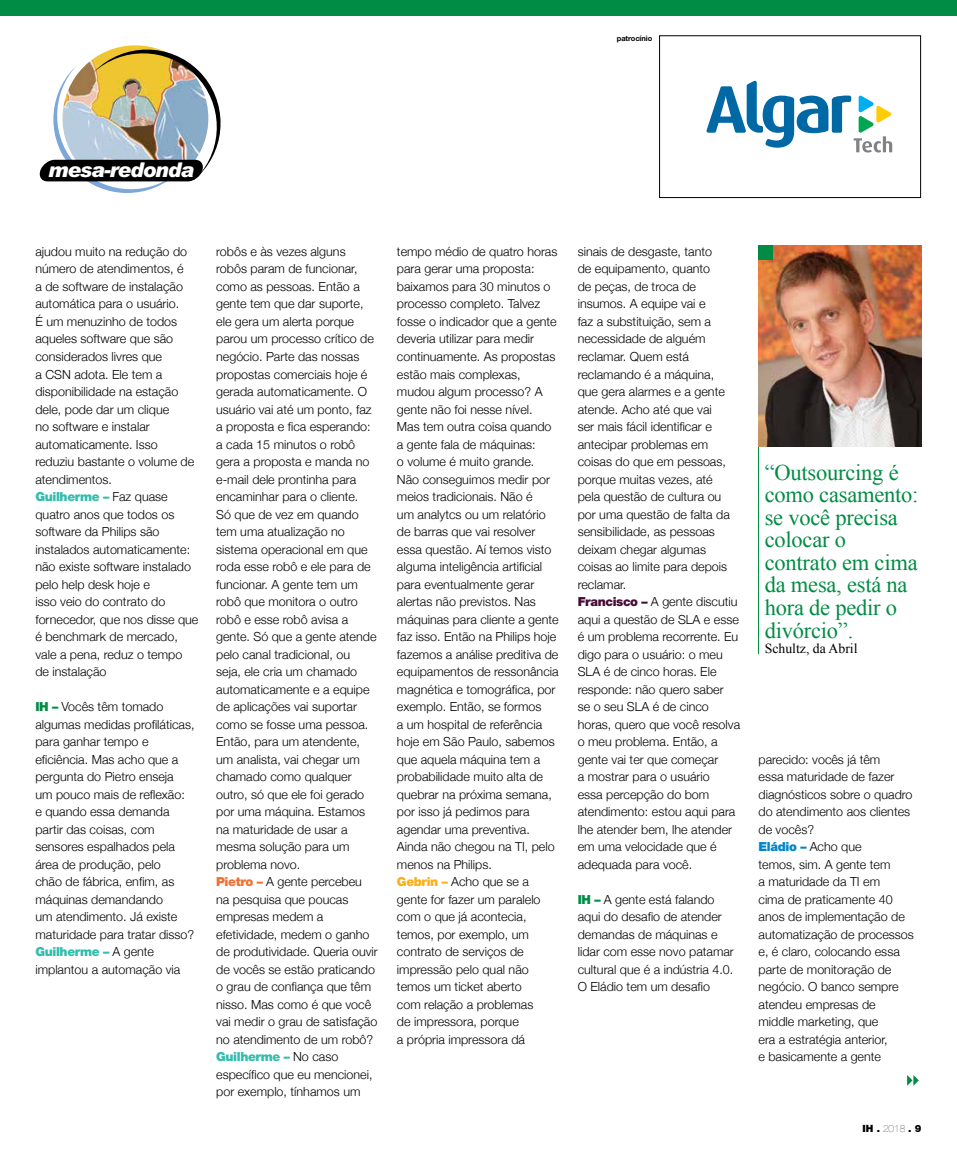
<style>
.page{position:relative;width:957px;height:1152px;background:#fff}
.page>*{position:absolute;margin:0;border:0;box-sizing:border-box;transform-origin:0 0}
.t1{font:22.5px/22.5px "Times New Roman";letter-spacing:-.01em;color:#008c44}
.t2{font:italic 900 20.38px "Arial";letter-spacing:-.05em;color:#fff}
.t3{font:13.75px "Times New Roman";color:#000}
.t4{font:300 12.5px/17.5px "Helvetica Neue";color:#000}
.t5{font:900 12.5px "Helvetica Neue LT Std";letter-spacing:-.03em;color:#32bcad}
.t6{font:900 12.5px "Helvetica Neue LT Std";letter-spacing:-.03em;color:#0085cb}
.t7{font:900 10px "Helvetica Neue LT Std";color:#000}
.t8{font:700 7.5px "Helvetica Neue LT Std";letter-spacing:-.01em;color:#000}
.s1{font-family:"Helvetica Neue";font-weight:300;color:#000}
.s2{font-family:"Helvetica Neue LT Std";font-weight:900;color:#008c44}
.s3{font-family:"Helvetica Neue LT Std";font-weight:900;color:#f37032}
.s4{font-family:"Helvetica Neue LT Std";font-weight:900;color:#fcaf17}
.s5{font-family:"Helvetica Neue LT Std";font-weight:900;color:#460c36}
.s6{font-weight:200}
</style>
<div class="page">
<hr style="left:758px;top:246px;width:1px;height:408px;background:#008c44">
<img style="left:758px;top:246px;width:163px;height:200px">
<div style="left:758px;top:246px;width:14px;height:14px;background:#008c44"></div>
<svg style="left:907px;top:1075px;width:12px;height:10px"></svg>
<div style="left:659px;top:35px;width:262px;height:163px;border:1px solid #000"></div>
<svg style="left:706px;top:81px;width:186px;height:71px"></svg>
<div style="left:0;top:0;width:957px;height:15px;background:#008c44"></div>
<img style="left:40px;top:45px;width:180px;height:148px">
<p class="t8" style="left:617px;top:33px;width:37px">patrocínio</p>
<h2 class="t2" style="left:48px;top:157px;width:147px">mesa-redonda</h2>
<p class="t4" style="left:35px;top:242px;width:160px">ajudou muito na redução do número de atendimentos, é<br>a de software de instalação automática para o usuário.<br>É um menuzinho de todos aqueles software que são considerados livres que<br>a CSN adota. Ele tem a disponibilidade na estação dele, pode dar um clique<br>no software e instalar automaticamente. Isso reduziu bastante o volume de atendimentos.</p>
<p class="t5" style="left:35px;top:489px;width:134px">Guilherme – <span class="s1">Faz quase</span></p>
<p class="t4" style="left:35px;top:504px;width:164px">quatro anos que todos os software da Philips são instalados automaticamente: não existe software instalado pelo help desk hoje e<br>isso veio do contrato do fornecedor, que nos disse que é benchmark de mercado, vale a pena, reduz o tempo de instalação</p>
<p class="t4" style="left:35px;top:697px;width:161px"><span class="s2">IH –</span> Vocês têm tomado algumas medidas profiláticas, para ganhar tempo e eficiência. Mas acho que a pergunta do Pietro enseja<br>um pouco mais de reflexão:<br>e quando essa demanda partir das coisas, com sensores espalhados pela área de produção, pelo<br>chão de fábrica, enfim, as máquinas demandando<br>um atendimento. Já existe maturidade para tratar disso?</p>
<p class="t5" style="left:35px;top:944px;width:120px">Guilherme – <span class="s1">A gente</span></p>
<p class="t4" style="left:35px;top:959px;width:146px">implantou a automação via</p>
<p class="t4" style="left:216px;top:242px;width:163px">robôs e às vezes alguns robôs param de funcionar, como as pessoas. Então a gente tem que dar suporte, ele gera um alerta porque parou um processo crítico de negócio. Parte das nossas propostas comerciais hoje é gerada automaticamente. O usuário vai até um ponto, faz a proposta e fica esperando: a cada 15 minutos o robô gera a proposta e manda no e-mail dele prontinha para encaminhar para o cliente.<br>Só que de vez em quando tem uma atualização no sistema operacional em que roda esse robô e ele para de funcionar. A gente tem um robô que monitora o outro robô e esse robô avisa a gente. Só que a gente atende pelo canal tradicional, ou seja, ele cria um chamado automaticamente e a equipe de aplicações vai suportar como se fosse uma pessoa.<br>Então, para um atendente, um analista, vai chegar um chamado como qualquer outro, só que ele foi gerado por uma máquina. Estamos na maturidade de usar a mesma solução para um problema novo.<br><span class="s3">Pietro –</span> A gente percebeu na pesquisa que poucas empresas medem a efetividade, medem o ganho de produtividade. Queria ouvir de vocês se estão praticando o grau de confiança que têm nisso. Mas como é que você vai medir o grau de satisfação no atendimento de um robô?</p>
<p class="t5" style="left:216px;top:1049px;width:124px">Guilherme – <span class="s1">No caso</span></p>
<p class="t4" style="left:216px;top:1064px;width:158px">específico que eu mencionei, por exemplo, tínhamos um</p>
<p class="t4" style="left:397px;top:242px;width:163px">tempo médio de quatro horas para gerar uma proposta: baixamos para 30 minutos o processo completo. Talvez fosse o indicador que a gente deveria utilizar para medir continuamente. As propostas estão mais complexas, mudou algum processo? A gente não foi nesse nível.<br>Mas tem outra coisa quando a gente fala de máquinas:<br>o volume é muito grande.<br>Não conseguimos medir por meios tradicionais. Não é<br>um analytcs ou um relatório de barras que vai resolver essa questão. Aí temos visto alguma inteligência artificial para eventualmente gerar alertas não previstos. Nas máquinas para cliente a gente faz isso. Então na Philips hoje fazemos a análise preditiva de equipamentos de ressonância magnética e tomográfica, por exemplo. Então, se formos<br>a um hospital de referência hoje em São Paulo, sabemos que aquela máquina tem a probabilidade muito alta de quebrar na próxima semana, por isso já pedimos para agendar uma preventiva.<br>Ainda não chegou na TI, pelo menos na Philips.<br><span class="s4">Gebrin –</span> Acho que se a gente for fazer um paralelo com o que já acontecia, temos, por exemplo, um contrato de serviços de impressão pelo qual não temos um ticket aberto<br>com relação a problemas<br>de impressora, porque<br>a própria impressora dá</p>
<p class="t4" style="left:578px;top:242px;width:164px">sinais de desgaste, tanto<br>de equipamento, quanto<br>de peças, de troca de insumos. A equipe vai e<br>faz a substituição, sem a necessidade de alguém reclamar. Quem está reclamando é a máquina,<br>que gera alarmes e a gente atende. Acho até que vai<br>ser mais fácil identificar e antecipar problemas em coisas do que em pessoas, porque muitas vezes, até<br>pela questão de cultura ou por uma questão de falta da sensibilidade, as pessoas deixam chegar algumas coisas ao limite para depois reclamar.<br><span class="s5">Francisco –</span> A gente discutiu aqui a questão de SLA e esse é um problema recorrente. Eu digo para o usuário: o meu<br>SLA é de cinco horas. Ele responde: não quero saber<br>se o seu SLA é de cinco horas, quero que você resolva o meu problema. Então, a gente vai ter que começar<br>a mostrar para o usuário<br>essa percepção do bom atendimento: estou aqui para lhe atender bem, lhe atender em uma velocidade que é adequada para você.</p>
<p class="t4" style="left:578px;top:889px;width:158px"><span class="s2">IH –</span> A gente está falando aqui do desafio de atender demandas de máquinas e lidar com esse novo patamar cultural que é a indústria 4.0.<br>O Eládio tem um desafio</p>
<h1 class="t1" style="left:765px;top:461px;width:155px">“Outsourcing é como casamento: se você precisa colocar o contrato em cima da mesa, está na hora de pedir o divórcio”.</h1>
<p class="t3" style="left:765px;top:639px;width:94px">Schultz, da Abril</p>
<p class="t4" style="left:758px;top:749px;width:155px">parecido: vocês já têm<br>essa maturidade de fazer diagnósticos sobre o quadro do atendimento aos clientes de vocês?</p>
<p class="t6" style="left:758px;top:839px;width:105px">Eládio – <span class="s1">Acho que</span></p>
<p class="t4" style="left:758px;top:854px;width:157px">temos, sim. A gente tem<br>a maturidade da TI em<br>cima de praticamente 40 anos de implementação de automatização de processos e, é claro, colocando essa parte de monitoração de negócio. O banco sempre atendeu empresas de middle marketing, que<br>era a estratégia anterior,<br>e basicamente a gente</p>
<p class="t7" style="left:862px;top:1122px;width:60px">IH . <span class="s6">2018</span> . 9</p>
</div>
